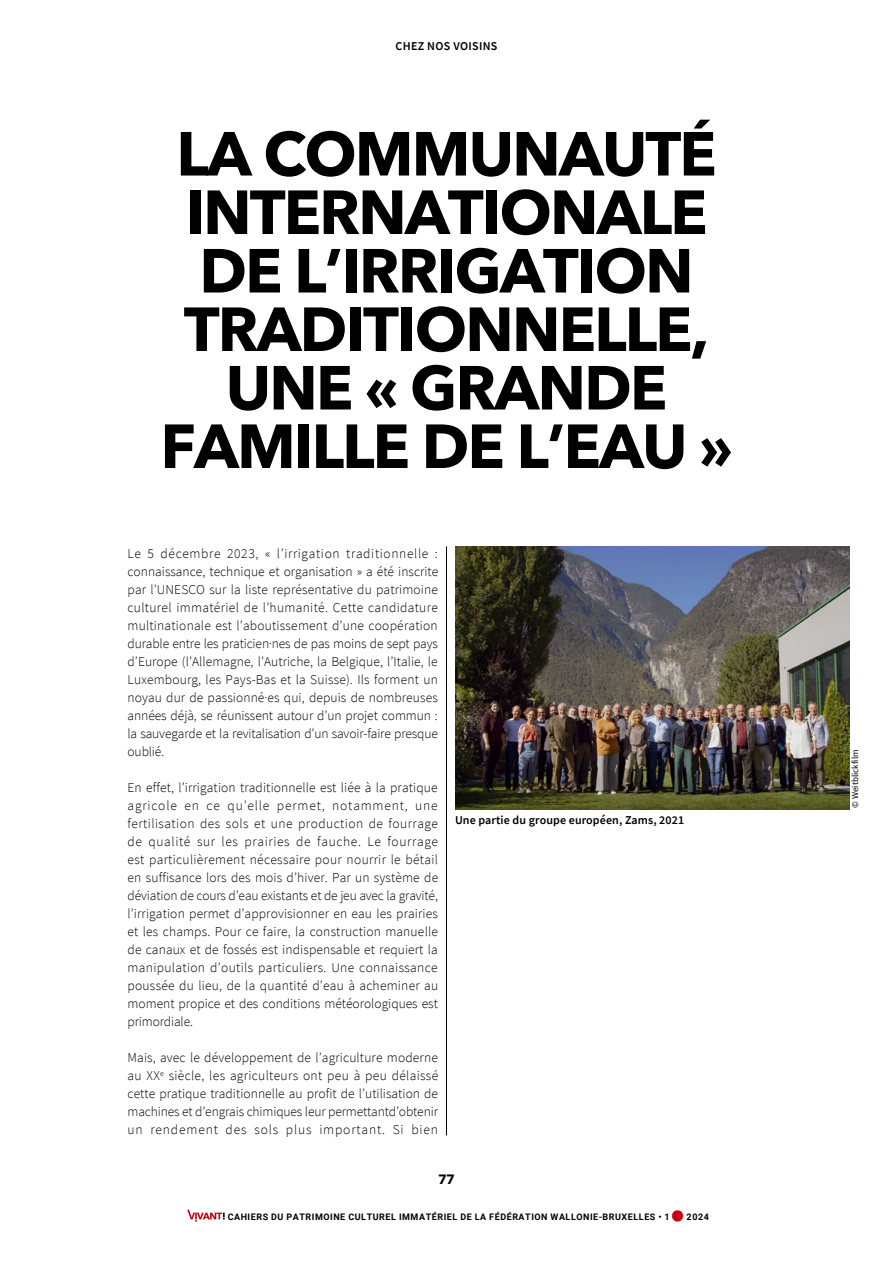
<style>
.page{position:relative;width:893px;height:1263px;background:#fff}
.page>*{position:absolute;margin:0;border:0;box-sizing:border-box;transform-origin:0 0}
.t1{font:italic 700 61.5px/58.5px "Avenir Next";letter-spacing:-.03em;color:#000;text-align:center}
.t2{font:300 13.5px/18px "Source Sans Pro";letter-spacing:-.01em;color:#000;text-align:justify}
.t3{font:900 13.5px "Avenir";color:#000}
.t4{font:600 12px "Source Sans Pro";letter-spacing:.01em;color:#000}
.t5{font:700 9px "Roboto";letter-spacing:.06em;color:#000}
.t6{font:9px "Source Sans Pro";color:#000}
.s1{font-family:"Avenir";font-weight:900;font-size:31.5px;color:#c80013}
</style>
<div class="page">
<svg style="left:187px;top:1210px;width:38px;height:12px"></svg>
<hr style="left:446px;top:546px;width:1px;height:589px;background:#000">
<img style="left:455px;top:546px;width:394px;height:263px">
<p class="t4" style="left:396px;top:39px;width:103px">CHEZ NOS VOISINS</p>
<h1 class="t1" style="left:160px;top:124px;width:574px">LA COMMUNAUTÉ<br>INTERNATIONALE<br>DE L’IRRIGATION<br>TRADITIONNELLE,<br>UNE « GRANDE<br>FAMILLE DE L’EAU »</h1>
<p class="t2" style="left:128px;top:545px;width:312px">Le 5 décembre 2023, « l’irrigation traditionnelle : connaissance, technique et organisation » a été inscrite par l’UNESCO sur la liste représentative du patrimoine culturel immatériel de l’humanité. Cette candidature multinationale est l’aboutissement d’une coopération durable entre les praticien·nes de pas moins de sept pays d’Europe (l’Allemagne, l’Autriche, la Belgique, l’Italie, le Luxembourg, les Pays-Bas et la Suisse). Ils forment un noyau dur de passionné·es qui, depuis de nombreuses années déjà, se réunissent autour d’un projet commun : la sauvegarde et la revitalisation d’un savoir-faire presque oublié.</p>
<p class="t2" style="left:128px;top:778px;width:312px">En effet, l’irrigation traditionnelle est liée à la pratique agricole en ce qu’elle permet, notamment, une fertilisation des sols et une production de fourrage de qualité sur les prairies de fauche. Le fourrage est particulièrement nécessaire pour nourrir le bétail en suffisance lors des mois d’hiver. Par un système de déviation de cours d’eau existants et de jeu avec la gravité, l’irrigation permet d’approvisionner en eau les prairies et les champs. Pour ce faire, la construction manuelle de canaux et de fossés est indispensable et requiert la manipulation d’outils particuliers. Une connaissance poussée du lieu, de la quantité d’eau à acheminer au moment propice et des conditions météorologiques est primordiale.</p>
<p class="t2" style="left:128px;top:1048px;width:312px">Mais, avec le développement de l’agriculture moderne au XX<sup>e</sup> siècle, les agriculteurs ont peu à peu délaissé cette pratique traditionnelle au profit de l’utilisation de machines et d’engrais chimiques leur permettantd’obtenir un rendement des sols plus important. Si bien</p>
<p class="t4" style="left:455px;top:812px;width:231px">Une partie du groupe européen, Zams, 2021</p>
<p class="t3" style="left:438px;top:1167px;width:17px">77</p>
<p class="t5" style="left:228px;top:1210px;width:483px">CAHIERS DU PATRIMOINE CULTUREL IMMATÉRIEL DE LA FÉDÉRATION WALLONIE-BRUXELLES • 1<span class="s1">•</span>2024</p>
<p class="t6" style="left:849px;top:807px;width:59px;rotate:-90deg">© Weitblickfilm</p>
</div>
